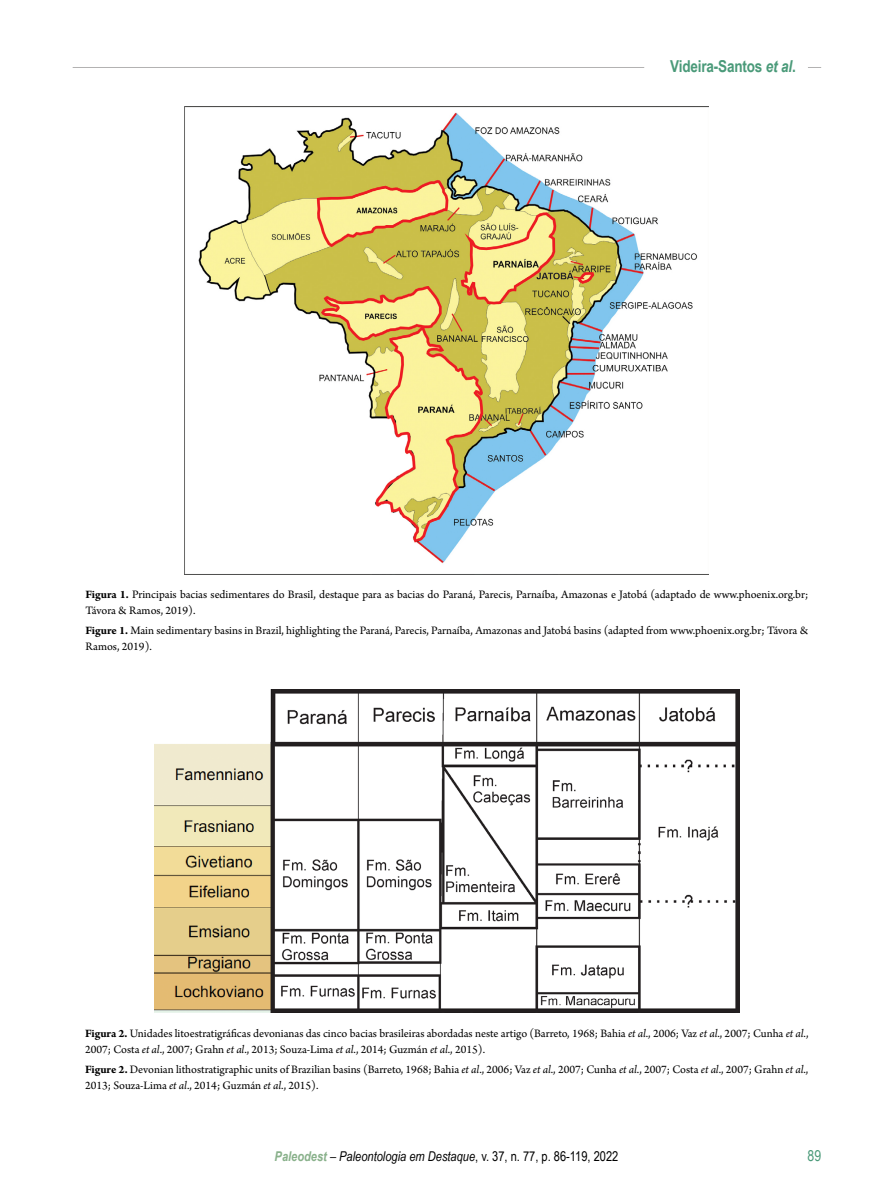
<style>
.page{position:relative;width:893px;height:1191px;background:#fff}
.page>*{position:absolute;margin:0;border:0;box-sizing:border-box;transform-origin:0 0}
.t1{font:700 16.5px "Arial Narrow";letter-spacing:-.01em;color:#4a9a79}
.t2{font:15px "Arial Narrow";color:#4a9a79}
.t3{font:italic 13.5px "Arial Narrow";color:#000}
.t4{font:12px/15.8px "Arno Pro";color:#000}
.s1{font-style:italic}
.s2{font-weight:700}
.s3{font-weight:700;color:#89b18b}
.s4{font-style:normal}
</style>
<div class="page">
<hr style="left:73px;top:67px;width:748px;height:1px;background:#b3b2b2">
<div style="left:650px;top:54px;width:152px;height:31px;background:#fff"></div>
<img style="left:184px;top:106px;width:524px;height:468px">
<img style="left:154px;top:689px;width:586px;height:323px">
<h1 class="t1" style="left:670px;top:54px;width:127px">Videira-Santos <span class="s1">et al</span>.</h1>
<p class="t4" style="left:85px;top:587px;width:724px"><span class="s2">Figura 1.</span> Principais bacias sedimentares do Brasil, destaque para as bacias do Paraná, Parecis, Parnaíba, Amazonas e Jatobá (adaptado de www.phoenix.org.br;<br>Távora &amp; Ramos, 2019).</p>
<p class="t4" style="left:85px;top:623px;width:724px"><span class="s2">Figure 1.</span> Main sedimentary basins in Brazil, highlighting the Paraná, Parecis, Parnaíba, Amazonas and Jatobá basins (adapted from www.phoenix.org.br; Távora &amp;<br>Ramos, 2019).</p>
<p class="t4" style="left:85px;top:1026px;width:725px"><span class="s2">Figura 2.</span> Unidades litoestratigráficas devonianas das cinco bacias brasileiras abordadas neste artigo (Barreto, 1968; Bahia <span class="s1">et al</span>., 2006; Vaz <span class="s1">et al</span>., 2007; Cunha <span class="s1">et al</span>.,<br>2007; Costa <span class="s1">et al</span>., 2007; Grahn <span class="s1">et al</span>., 2013; Souza-Lima <span class="s1">et al</span>., 2014; Guzmán <span class="s1">et al</span>., 2015).</p>
<p class="t4" style="left:85px;top:1062px;width:725px"><span class="s2">Figure 2.</span> Devonian lithostratigraphic units of Brazilian basins (Barreto, 1968; Bahia <span class="s1">et al</span>., 2006; Vaz <span class="s1">et al</span>., 2007; Cunha <span class="s1">et al</span>., 2007; Costa <span class="s1">et al</span>., 2007; Grahn <span class="s1">et al</span>.,<br>2013; Souza-Lima <span class="s1">et al</span>., 2014; Guzmán <span class="s1">et al</span>., 2015).</p>
<p class="t3" style="left:275px;top:1146px;width:345px"><span class="s3">Paleodest</span> – Paleontologia em Destaque<span class="s4">, v. 37, n. 77, p. 86-119, 2022</span></p>
<p class="t2" style="left:807px;top:1144px;width:15px">89</p>
</div>
